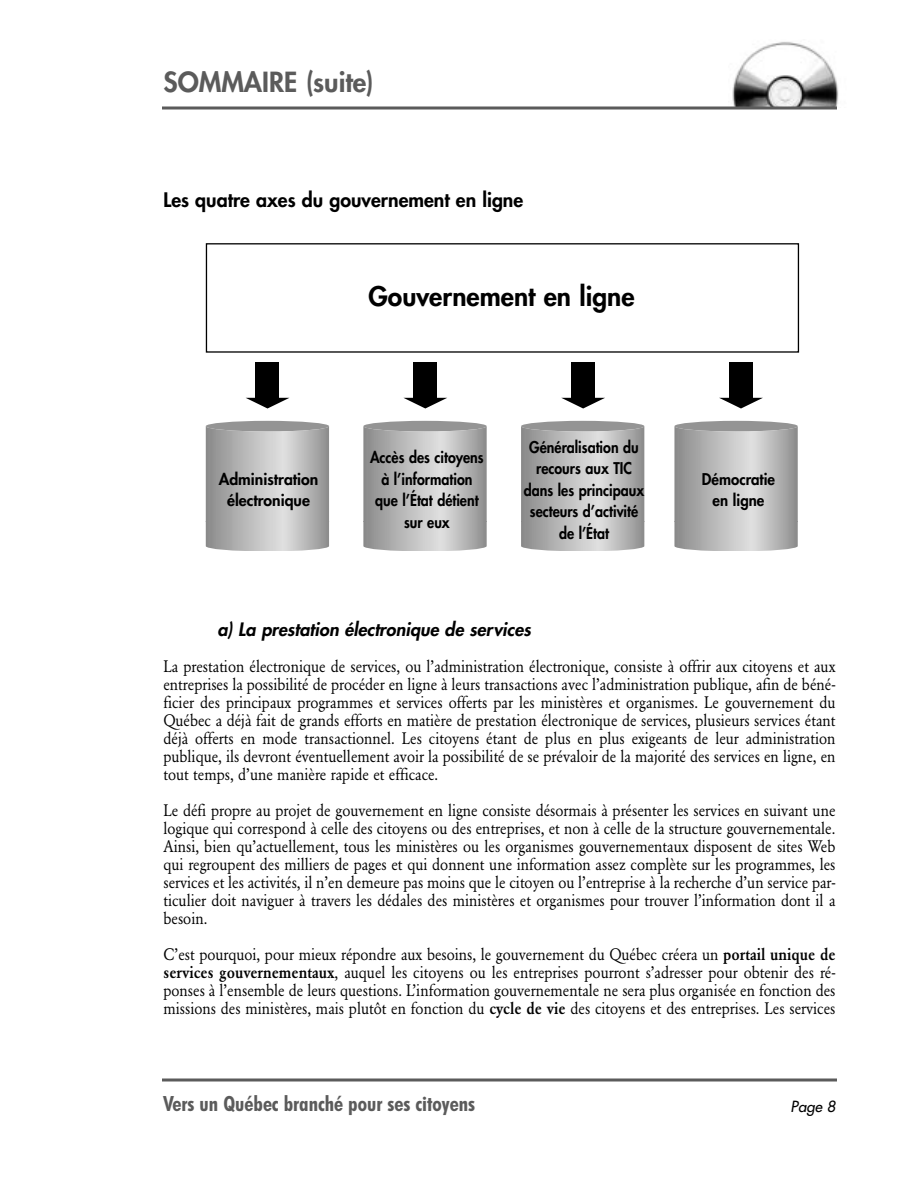
<style>
.page{position:relative;width:918px;height:1188px;background:#fff}
.page>*{position:absolute;margin:0;border:0;box-sizing:border-box;transform-origin:0 0}
.t1{font:800 27px "Futura";color:#5b5b5b}
.t2{font:800 26.25px "Futura";color:#000}
.t3{font:700 condensed 21px "Futura BT";color:#5b5b5b}
.t4{font:800 19.5px "Futura";color:#000}
.t5{font:italic 800 18px "Futura";color:#000}
.t6{font:16.5px/18px "Garamond BE";color:#000;text-align:justify;scale:.9 1}
.t7{font:800 15.75px/21.5px "Futura";color:#000;text-align:center;scale:.9 1}
.t8{font:800 15.75px/21.5px "Futura";color:#000;text-align:center}
.t9{font:800 15.75px/21.5px "Futura";color:#000;text-align:center;scale:.95 1}
.t10{font:italic 15px "Futura";color:#000}
.s1{font-weight:500}
</style>
<div class="page">
<img style="left:732px;top:41px;width:107px;height:65px">
<svg style="left:162px;top:106px;width:675px;height:4px;background:#818181"></svg>
<svg style="left:162px;top:1078px;width:675px;height:4px;background:#838383"></svg>
<div style="left:206px;top:243px;width:593px;height:110px;border:1px solid #000"></div>
<div style="left:256px;top:362px;width:23px;height:38px;background:#000"></div>
<svg style="left:246px;top:398px;width:43px;height:11px"></svg>
<div style="left:414px;top:362px;width:23px;height:38px;background:#000"></div>
<svg style="left:404px;top:398px;width:43px;height:11px"></svg>
<div style="left:572px;top:362px;width:23px;height:38px;background:#000"></div>
<svg style="left:562px;top:398px;width:43px;height:11px"></svg>
<div style="left:729px;top:362px;width:23px;height:38px;background:#000"></div>
<svg style="left:719px;top:398px;width:44px;height:11px"></svg>
<div style="left:363px;top:421px;width:124px;height:11px;background:#949494;border-radius:50%"></div>
<img style="left:363px;top:426px;width:124px;height:125px">
<div style="left:206px;top:421px;width:123px;height:11px;background:#949494;border-radius:50%"></div>
<img style="left:206px;top:426px;width:123px;height:125px">
<div style="left:521px;top:421px;width:123px;height:11px;background:#949494;border-radius:50%"></div>
<img style="left:521px;top:426px;width:123px;height:125px">
<div style="left:674px;top:421px;width:124px;height:11px;background:#949494;border-radius:50%"></div>
<img style="left:674px;top:426px;width:124px;height:125px">
<h1 class="t1" style="left:164px;top:70px;width:212px">SOMMAIRE (suite)</h1>
<p class="t4" style="left:164px;top:191px;width:361px">Les quatre axes du gouvernement en ligne</p>
<p class="t8" style="left:219px;top:470px;width:101px">Administration électronique</p>
<h2 class="t2" style="left:369px;top:284px;width:268px">Gouvernement en ligne</h2>
<p class="t7" style="left:370px;top:448px;width:128px">Accès des citoyens à l’information que l’État détient sur eux</p>
<p class="t7" style="left:524px;top:437px;width:135px">Généralisation du recours aux TIC dans les principaux secteurs d’activité de l’État</p>
<p class="t9" style="left:702px;top:470px;width:78px">Démocratie en ligne</p>
<p class="t5" style="left:218px;top:620px;width:315px">a) La prestation électronique de services</p>
<p class="t6" style="left:164px;top:658px;width:748px">La prestation électronique de services, ou l’administration électronique, consiste à offrir aux citoyens et aux entreprises la possibilité de procéder en ligne à leurs transactions avec l’administration publique, afin de béné&shy;ficier des principaux programmes et services offerts par les ministères et organismes. Le gouvernement du Québec a déjà fait de grands efforts en matière de prestation électronique de services, plusieurs services étant déjà offerts en mode transactionnel. Les citoyens étant de plus en plus exigeants de leur administration publique, ils devront éventuellement avoir la possibilité de se prévaloir de la majorité des services en ligne, en tout temps, d’une manière rapide et efficace.</p>
<p class="t6" style="left:164px;top:802px;width:748px">Le défi propre au projet de gouvernement en ligne consiste désormais à présenter les services en suivant une logique qui correspond à celle des citoyens ou des entreprises, et non à celle de la structure gouvernementale.<br>Ainsi, bien qu’actuellement, tous les ministères ou les organismes gouvernementaux disposent de sites Web qui regroupent des milliers de pages et qui donnent une information assez complète sur les programmes, les services et les activités, il n’en demeure pas moins que le citoyen ou l’entreprise à la recherche d’un service par&shy;ticulier doit naviguer à travers les dédales des ministères et organismes pour trouver l’information dont il a besoin.</p>
<p class="t6" style="left:164px;top:946px;width:748px">C’est pourquoi, pour mieux répondre aux besoins, le gouvernement du Québec créera un <span class="s1">portail unique de services gouvernementaux</span>, auquel les citoyens ou les entreprises pourront s’adresser pour obtenir des ré&shy;ponses à l’ensemble de leurs questions. L’information gouvernementale ne sera plus organisée en fonction des missions des ministères, mais plutôt en fonction du <span class="s1">cycle de vie</span> des citoyens et des entreprises. Les services</p>
<p class="t3" style="left:164px;top:1095px;width:313px">Vers un Québec branché pour ses citoyens</p>
<p class="t10" style="left:791px;top:1099px;width:46px">Page 8</p>
</div>
